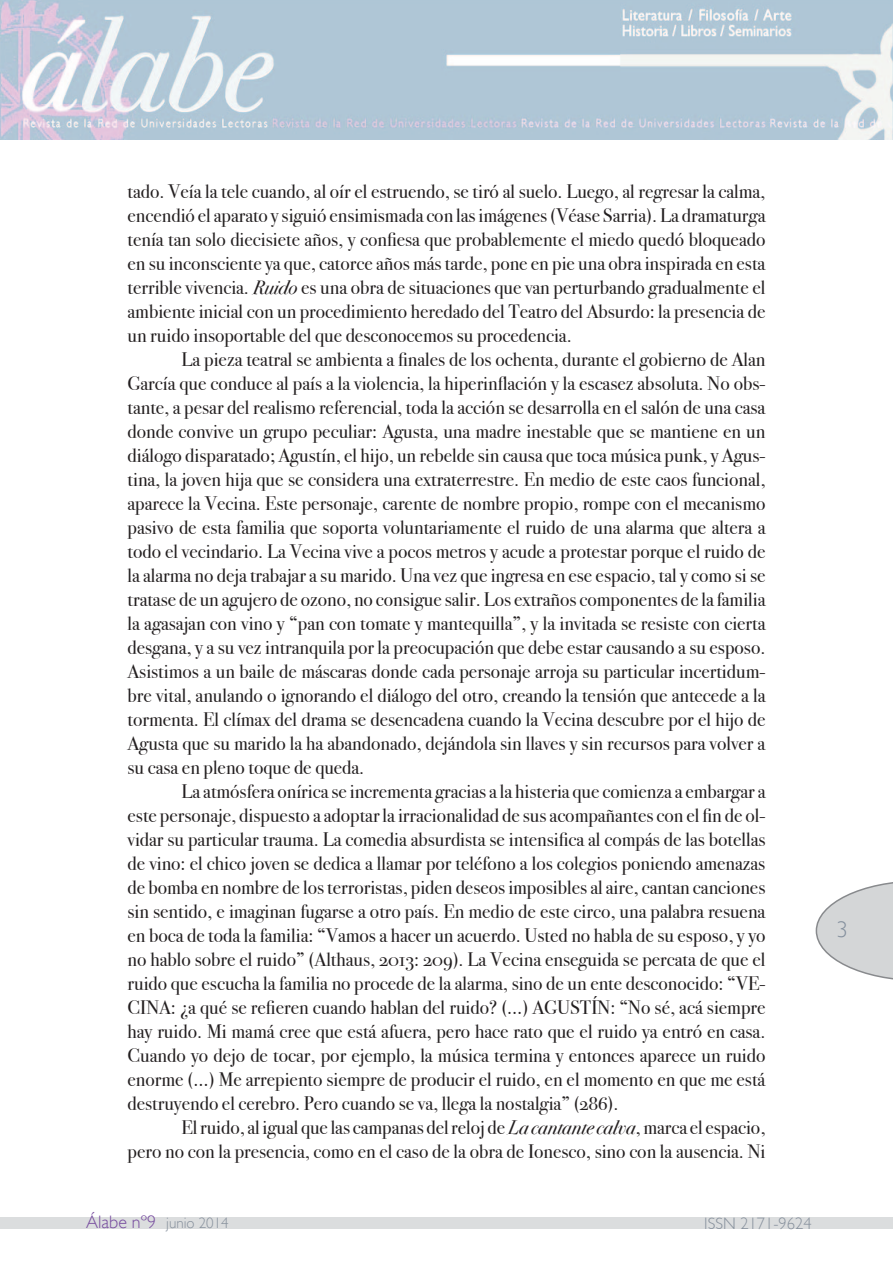
<style>
.page{position:relative;width:893px;height:1263px;background:#fff}
.page>*{position:absolute;margin:0;border:0;box-sizing:border-box;transform-origin:0 0}
.t1{font:300 22.5px "Gill Sans";color:#838f9d}
.t2{font:19.5px/24px "Bodoni Svty Two OSITCTT Book";color:#231f20;text-align:justify}
.t3{font:300 16.5px "Gill Sans";color:#86909c}
.t4{font:300 15px "Gill Sans";color:#86909c}
.s1{font-family:"Bodoni Svty Two OSITCTT Book It"}
.s2{font-size:18px;color:#764b9e}
</style>
<div class="page">
<svg style="left:816px;top:882px;width:77px;height:98px"></svg>
<img style="left:0;top:0;width:893px;height:139px">
<div style="left:0;top:1218px;width:893px;height:11px;background:#dbddde"></div>
<p class="t2" style="left:128px;top:179px;width:639px">tado. Veía la tele cuando, al oír el estruendo, se tiró al suelo. Luego, al regresar la calma, encendió el aparato y siguió ensimismada con las imágenes (Véase Sarria). La dramaturga tenía tan solo diecisiete años, y confiesa que probablemente el miedo quedó bloqueado en su inconsciente ya que, catorce años más tarde, pone en pie una obra inspirada en esta terrible vivencia. <span class="s1">Ruido</span> es una obra de situaciones que van perturbando gradualmente el ambiente inicial con un procedimiento heredado del Teatro del Absurdo: la presencia de un ruido insoportable del que desconocemos su procedencia.</p>
<p class="t2" style="left:128px;top:347px;width:639px;text-indent:54px">La pieza teatral se ambienta a finales de los ochenta, durante el gobierno de Alan García que conduce al país a la violencia, la hiperinflación y la escasez absoluta. No obs&shy;tante, a pesar del realismo referencial, toda la acción se desarrolla en el salón de una casa donde convive un grupo peculiar: Agusta, una madre inestable que se mantiene en un diálogo disparatado; Agustín, el hijo, un rebelde sin causa que toca música punk, y Agus&shy;tina, la joven hija que se considera una extraterrestre. En medio de este caos funcional, aparece la Vecina. Este personaje, carente de nombre propio, rompe con el mecanismo pasivo de esta familia que soporta voluntariamente el ruido de una alarma que altera a todo el vecindario. La Vecina vive a pocos metros y acude a protestar porque el ruido de la alarma no deja trabajar a su marido. Una vez que ingresa en ese espacio, tal y como si se tratase de un agujero de ozono, no consigue salir. Los extraños componentes de la familia la agasajan con vino y “pan con tomate y mantequilla”, y la invitada se resiste con cierta desgana, y a su vez intranquila por la preocupación que debe estar causando a su esposo.<br>Asistimos a un baile de máscaras donde cada personaje arroja su particular incertidum&shy;bre vital, anulando o ignorando el diálogo del otro, creando la tensión que antecede a la tormenta. El clímax del drama se desencadena cuando la Vecina descubre por el hijo de Agusta que su marido la ha abandonado, dejándola sin llaves y sin recursos para volver a su casa en pleno toque de queda.</p>
<p class="t2" style="left:128px;top:779px;width:639px;text-indent:54px">La atmósfera onírica se incrementa gracias a la histeria que comienza a embargar a este personaje, dispuesto a adoptar la irracionalidad de sus acompañantes con el fin de ol&shy;vidar su particular trauma. La comedia absurdista se intensifica al compás de las botellas de vino: el chico joven se dedica a llamar por teléfono a los colegios poniendo amenazas de bomba en nombre de los terroristas, piden deseos imposibles al aire, cantan canciones sin sentido, e imaginan fugarse a otro país. En medio de este circo, una palabra resuena en boca de toda la familia: “Vamos a hacer un acuerdo. Usted no habla de su esposo, y yo no hablo sobre el ruido” (Althaus, 2013: 209). La Vecina enseguida se percata de que el ruido que escucha la familia no procede de la alarma, sino de un ente desconocido: “VE-CINA: ¿a qué se refieren cuando hablan del ruido? (…) AGUSTÍN: “No sé, acá siempre hay ruido. Mi mamá cree que está afuera, pero hace rato que el ruido ya entró en casa.<br>Cuando yo dejo de tocar, por ejemplo, la música termina y entonces aparece un ruido enorme (…) Me arrepiento siempre de producir el ruido, en el momento en que me está destruyendo el cerebro. Pero cuando se va, llega la nostalgia” (286).</p>
<p class="t2" style="left:128px;top:1115px;width:639px;text-align:right">El ruido, al igual que las campanas del reloj de <span class="s1">La cantante calva</span>, marca el espacio,<br>pero no con la presencia, como en el caso de la obra de Ionesco, sino con la ausencia. Ni</p>
<p class="t4" style="left:86px;top:1214px;width:144px"><span class="s2">Álabe nº9</span> junio 2014</p>
<p class="t3" style="left:704px;top:1214px;width:109px">ISSN 2171-9624</p>
<p class="t1" style="left:837px;top:917px;width:13px">3</p>
</div>
